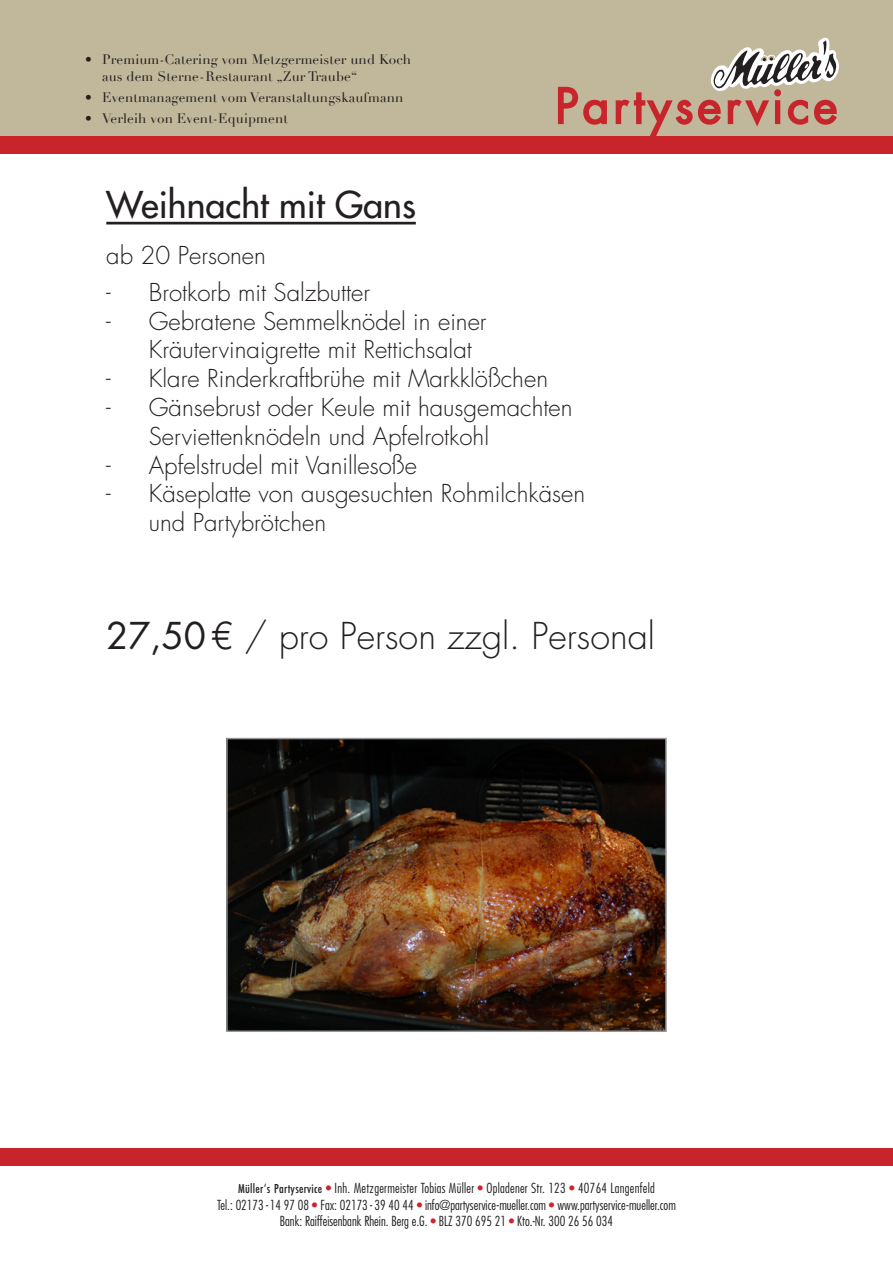
<style>
.page{position:relative;width:893px;height:1263px;background:#fff}
.page>*{position:absolute;margin:0;border:0;box-sizing:border-box;transform-origin:0 0}
.t1{font:300 36px "Futura";color:#231f20}
.t2{font:36px "Futura";color:#231f20}
.t3{font:300 24px/28.8px "Futura";color:#231f20}
.t4{font:300 condensed 13.5px/16.5px "Futura";color:#231f20;text-align:center}
.t5{font:13.5px/16.8px "Didot";letter-spacing:.01em;color:#231f20}
.s1{font-weight:400}
.s2{font-family:"Maurea Jci Lf ML";font-size:41.1px}
.s3{font-weight:500}
.s4{color:#d1232a}
</style>
<div class="page">
<div style="left:0;top:0;width:893px;height:136px;background:#c1b79a"></div>
<div style="left:0;top:136px;width:893px;height:17px;background:#c8242b"></div>
<svg style="left:557px;top:86px;width:50px;height:39px"></svg>
<svg style="left:615px;top:40px;width:223px;height:96px"></svg>
<div style="left:0;top:1148px;width:893px;height:17px;background:#c8242b"></div>
<hr style="left:106px;top:222px;width:310px;height:2px;background:#231f20">
<img style="left:229px;top:741px;width:435px;height:288px">
<div style="left:226px;top:738px;width:441px;height:294px;border:2px solid #939598"></div>
<p class="t5" style="left:102px;top:51px;width:311px;text-indent:-17px">• Premium-Catering vom Metzgermeister und Koch aus dem Sterne-Restaurant „Zur Traube“</p>
<p class="t5" style="left:85px;top:89px;width:320px">• Eventmanagement vom Veranstaltungskaufmann</p>
<p class="t5" style="left:85px;top:110px;width:204px">• Verleih von Event-Equipment</p>
<h1 class="t2" style="left:106px;top:181px;width:311px">Weihnacht mit Gans</h1>
<p class="t3" style="left:106px;top:241px;width:161px">ab 20 Personen</p>
<p class="t3" style="left:106px;top:278px;width:265px">- Brotkorb mit Salzbutter</p>
<p class="t3" style="left:149px;top:307px;width:339px;text-indent:-43px">- Gebratene Semmelknödel in einer<br>Kräutervinaigrette mit Rettichsalat</p>
<p class="t3" style="left:106px;top:365px;width:443px">- Klare Rinderkraftbrühe mit Markklößchen</p>
<p class="t3" style="left:149px;top:394px;width:425px;text-indent:-43px">- Gänsebrust oder Keule mit hausgemachten<br>Serviettenknödeln und Apfelrotkohl</p>
<p class="t3" style="left:106px;top:451px;width:312px">- Apfelstrudel mit Vanillesoße</p>
<p class="t3" style="left:149px;top:480px;width:438px;text-indent:-43px">- Käseplatte von ausgesuchten Rohmilchkäsen und Partybrötchen</p>
<h1 class="t1" style="left:106px;top:614px;width:550px"><span class="s1">27,50</span><span class="s2">€</span> / pro Person zzgl. Personal</h1>
<p class="t4" style="left:217px;top:1180px;width:460px"><span class="s3">Müller‘s Partyservice</span> <span class="s4">•</span> Inh. Metzgermeister Tobias Müller <span class="s4">•</span> Opladener Str. 123 <span class="s4">•</span> 40764 Langenfeld<br>Tel.: 02173 - 14 97 08 <span class="s4">•</span> Fax: 02173 - 39 40 44 <span class="s4">•</span> info@partyservice-mueller.com <span class="s4">•</span> www.partyservice-mueller.com<br>Bank: Raiffeisenbank Rhein. Berg e.G. <span class="s4">•</span> BLZ 370 695 21 <span class="s4">•</span> Kto.-Nr. 300 26 56 034</p>
</div>
